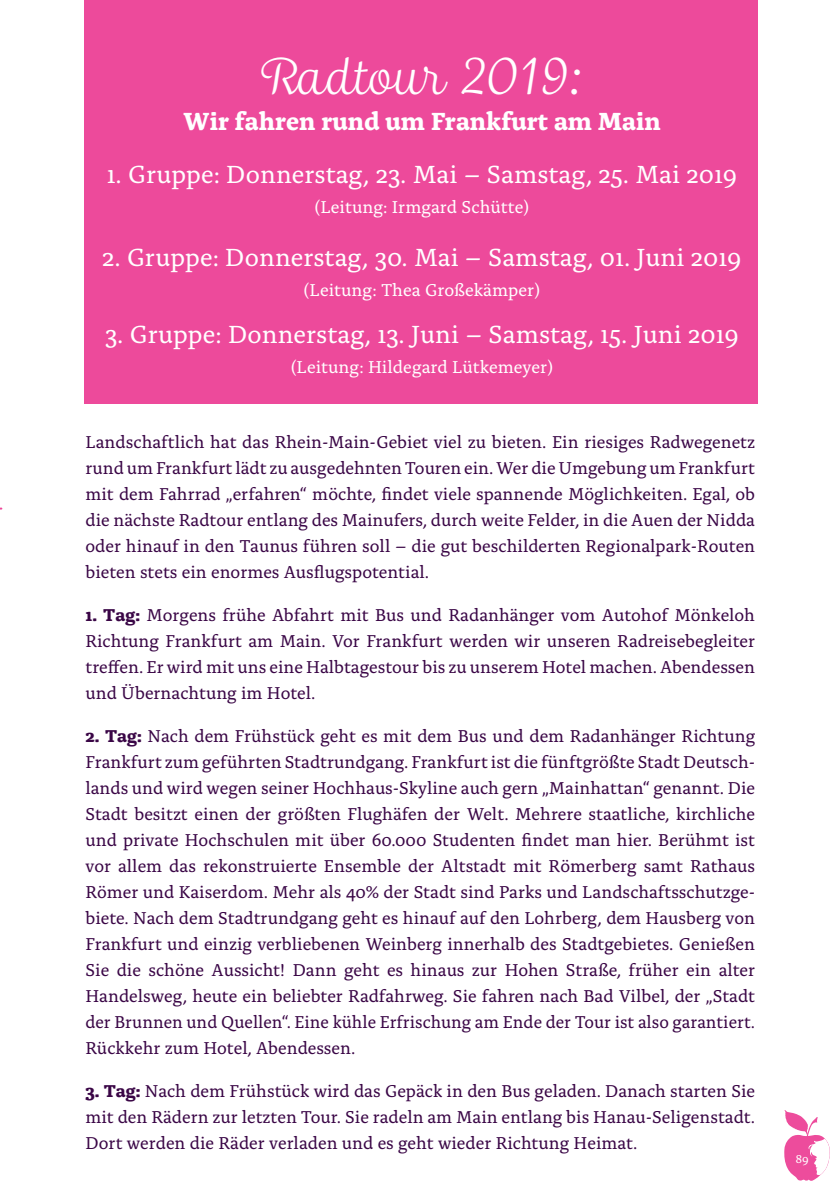
<style>
.page{position:relative;width:840px;height:1191px;background:#fff}
.page>*{position:absolute;margin:0;border:0;box-sizing:border-box;transform-origin:0 0}
.t1{font:48px "Madre Script";color:#fff}
.t2{font:26px "Alda OTCEV";color:#fff}
.t3{font:700 26px "Alda OTCEV";color:#fff}
.t4{font:18px/26px "Alda OTCEV";color:#3a0646;text-align:justify}
.t5{font:18px "Alda OTCEV";color:#fff}
.t6{font:12px "Alda OTCEV";color:#fff}
.s1{font-weight:700}
</style>
<div class="page">
<div style="left:84px;top:0;width:672px;height:403px;background:#ed4a9b"></div>
<svg style="left:784px;top:1110px;width:46px;height:71px"></svg>
<h1 class="t1" style="left:261px;top:49px;width:322px">Radtour 2019:</h1>
<h2 class="t3" style="left:183px;top:100px;width:479px">Wir fahren rund um Frankfurt am Main</h2>
<h2 class="t2" style="left:107px;top:155px;width:631px">1. Gruppe: Donnerstag, 23. Mai – Samstag, 25. Mai 2019</h2>
<p class="t5" style="left:314px;top:193px;width:217px">(Leitung: Irmgard Schütte)</p>
<h2 class="t2" style="left:102px;top:238px;width:640px">2. Gruppe: Donnerstag, 30. Mai – Samstag, 01. Juni 2019</h2>
<p class="t5" style="left:303px;top:276px;width:238px">(Leitung: Thea Großekämper)</p>
<h2 class="t2" style="left:105px;top:315px;width:635px">3. Gruppe: Donnerstag, 13. Juni – Samstag, 15. Juni 2019</h2>
<p class="t5" style="left:290px;top:353px;width:264px">(Leitung: Hildegard Lütkemeyer)</p>
<p class="t4" style="left:85px;top:427px;width:671px">Landschaftlich hat das Rhein-Main-Gebiet viel zu bieten. Ein riesiges Radwegenetz rund um Frankfurt lädt zu ausgedehnten Touren ein. Wer die Umgebung um Frankfurt mit dem Fahrrad „erfahren“ möchte, findet viele spannende Möglichkeiten. Egal, ob die nächste Radtour entlang des Mainufers, durch weite Felder, in die Auen der Nidda oder hinauf in den Taunus führen soll – die gut beschilderten Regionalpark-Routen bieten stets ein enormes Ausflugspotential.</p>
<p class="t4" style="left:85px;top:600px;width:670px"><span class="s1">1. Tag:</span> Morgens frühe Abfahrt mit Bus und Radanhänger vom Autohof Mönkeloh Richtung Frankfurt am Main. Vor Frankfurt werden wir unseren Radreisebegleiter treffen. Er wird mit uns eine Halbtagestour bis zu unserem Hotel machen. Abendessen und Übernachtung im Hotel.</p>
<p class="t4" style="left:85px;top:721px;width:671px"><span class="s1">2. Tag:</span> Nach dem Frühstück geht es mit dem Bus und dem Radanhänger Richtung Frankfurt zum geführten Stadtrundgang. Frankfurt ist die fünftgrößte Stadt Deutsch&shy;lands und wird wegen seiner Hochhaus-Skyline auch gern „Mainhattan“ genannt. Die Stadt besitzt einen der größten Flughäfen der Welt. Mehrere staatliche, kirchliche und private Hochschulen mit über 60.000 Studenten findet man hier. Berühmt ist vor allem das rekonstruierte Ensemble der Altstadt mit Römerberg samt Rathaus Römer und Kaiserdom. Mehr als 40% der Stadt sind Parks und Landschaftsschutzge&shy;biete. Nach dem Stadtrundgang geht es hinauf auf den Lohrberg, dem Hausberg von Frankfurt und einzig verbliebenen Weinberg innerhalb des Stadtgebietes. Genießen Sie die schöne Aussicht! Dann geht es hinaus zur Hohen Straße, früher ein alter Handelsweg, heute ein beliebter Radfahrweg. Sie fahren nach Bad Vilbel, der „Stadt der Brunnen und Quellen“. Eine kühle Erfrischung am Ende der Tour ist also garantiert.<br>Rückkehr zum Hotel, Abendessen.</p>
<p class="t4" style="left:85px;top:1076px;width:671px"><span class="s1">3. Tag:</span> Nach dem Frühstück wird das Gepäck in den Bus geladen. Danach starten Sie mit den Rädern zur letzten Tour. Sie radeln am Main entlang bis Hanau-Seligenstadt.<br>Dort werden die Räder verladen und es geht wieder Richtung Heimat.</p>
<p class="t6" style="left:795px;top:1150px;width:14px">89</p>
</div>
